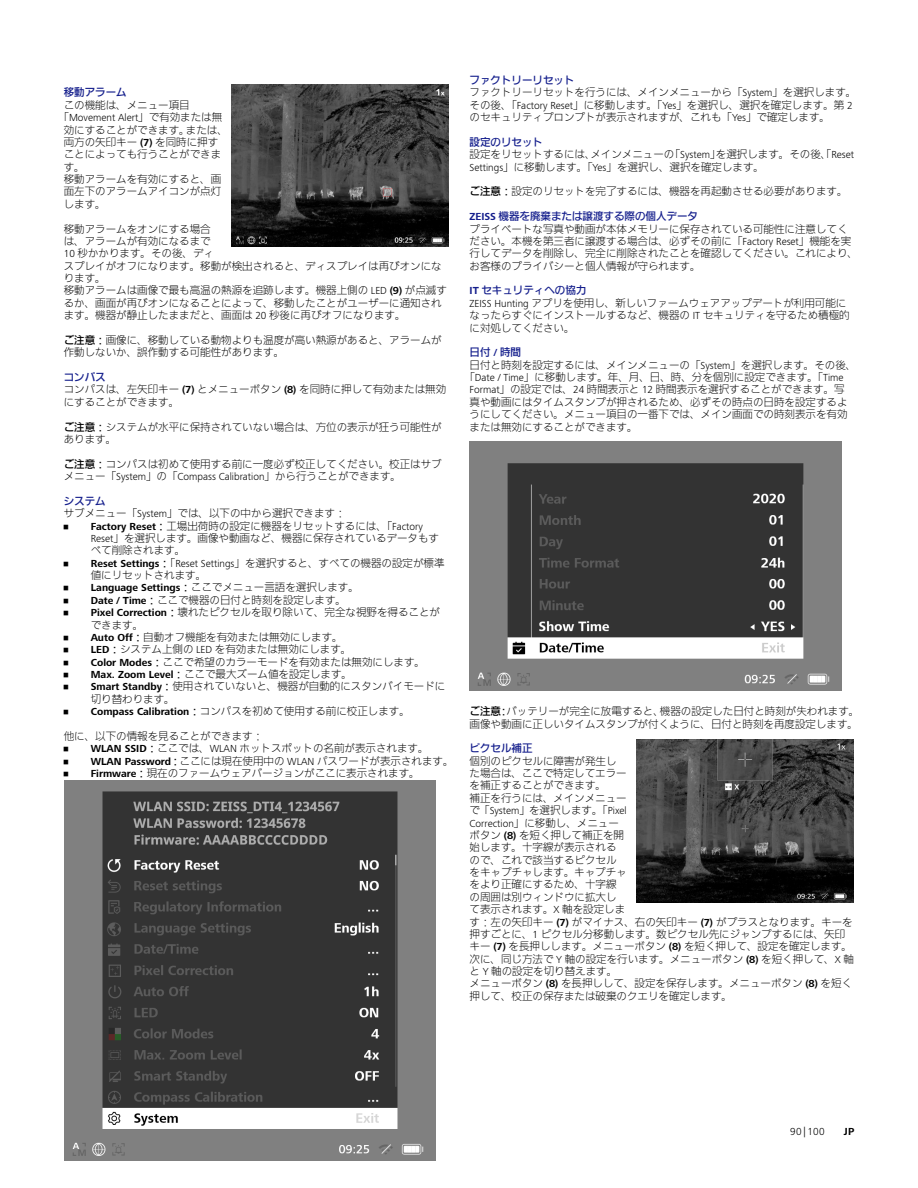
<style>
.page{position:relative;width:918px;height:1188px;background:#fff}
.page>*{position:absolute;margin:0;border:0;box-sizing:border-box;transform-origin:0 0}
.Copy{font:300 10.5px/12.3px "Iwa N Go Pro";color:#000}
.Subtitle{font:500 10.5px "Iwa N Go Pro";color:#141e8c}
.t1{font:700 10.5px "ZEISS Frutiger Next W1 G";color:#000}
.Copy-2{font:300 10.5px "ZEISS Frutiger Next W1 G";color:#000}
.s1{font-family:"Iwa N Go Pro"}
.s2{font-family:"ZEISS Frutiger Next W1 G";font-weight:700}
.s3{font-family:"ZEISS Frutiger Next W1 G"}
.s4{font-weight:500}
.s5{font-weight:300}
.s6{font-family:"Iwa N Go Pro";font-weight:500}
.s7{font-family:"Iwa N Go Pro";font-weight:300}
</style>
<div class="page">
<img style="left:64px;top:780px;width:372px;height:381px">
<img style="left:470px;top:442px;width:372px;height:248px">
<img style="left:231px;top:84px;width:217px;height:163px">
<img style="left:636px;top:740px;width:217px;height:163px">
<p class="Subtitle" style="left:64px;top:85px;width:64px">移動アラーム</p>
<p class="Copy" style="left:64px;top:98px;width:127px">この機能は、メニュー項目</p>
<p class="Copy-2" style="left:59px;top:110px;width:165px"><span class="s1">「</span>Movement Alert<span class="s1">」で有効または無</span></p>
<p class="Copy" style="left:64px;top:123px;width:166px">効にすることができます。または、</p>
<p class="Copy" style="left:64px;top:135px;width:156px">両方の矢印キー <span class="s2">(7)</span> を同時に押す</p>
<p class="Copy" style="left:64px;top:148px;width:159px">ことによっても行うことができま</p>
<p class="Copy" style="left:64px;top:160px;width:22px">す。</p>
<p class="Copy" style="left:64px;top:172px;width:159px;text-align:justify">移動アラームを有効にすると、画面左下のアラームアイコンが点灯します。</p>
<p class="Copy" style="left:64px;top:222px;width:380px">移動アラームをオンにする場合<br>は、アラームが有効になるまで<br><span class="s3">10</span> 秒かかります。その後、ディ<br>スプレイがオフになります。移動が検出されると、ディスプレイは再びオンになります。</p>
<p class="Copy" style="left:64px;top:284px;width:385px">移動アラームは画像で最も高温の熱源を追跡します。機器上側の <span class="s3">LED</span> <span class="s2">(9)</span> が点滅するか、画面が再びオンになることによって、移動したことがユーザーに通知されます。機器が静止したままだと、画面は <span class="s3">20</span> 秒後に再びオフになります。</p>
<p class="Copy" style="left:64px;top:333px;width:380px"><span class="s4">ご注意：</span>画像に、移動している動物よりも温度が高い熱源があると、アラームが作動しないか、誤作動する可能性があります。</p>
<p class="Subtitle" style="left:64px;top:369px;width:43px">コンパス</p>
<p class="Copy" style="left:64px;top:383px;width:384px">コンパスは、左矢印キー <span class="s2">(7)</span> とメニューボタン <span class="s2">(8)</span> を同時に押して有効または無効にすることができます。</p>
<p class="Copy" style="left:64px;top:420px;width:380px"><span class="s4">ご注意：</span>システムが水平に保持されていない場合は、方位の表示が狂う可能性があります。</p>
<p class="Copy" style="left:64px;top:457px;width:380px"><span class="s4">ご注意：</span>コンパスは初めて使用する前に一度必ず校正してください。校正はサブメニュー「<span class="s3">System</span>」の「<span class="s3">Compass Calibration</span>」から行うことができます。</p>
<p class="Subtitle" style="left:64px;top:493px;width:43px">システム</p>
<p class="Copy" style="left:64px;top:506px;width:283px">サブメニュー「<span class="s3">System</span>」では、以下の中から選択できます：</p>
<p class="Copy" style="left:91px;top:519px;width:350px;text-indent:-27px"><span class="s3">•</span> <span class="s2">Factory Reset</span><span class="s4">：</span>工場出荷時の設定に機器をリセットするには、「<span class="s3">Factory<br>Reset</span>」を選択します。画像や動画など、機器に保存されているデータもすべて削除されます。</p>
<p class="Copy" style="left:91px;top:556px;width:355px;text-indent:-27px"><span class="s3">•</span> <span class="s2">Reset Settings</span><span class="s4">：</span>「<span class="s3">Reset Settings</span>」を選択すると、すべての機器の設定が標準値にリセットされます。</p>
<p class="t1" style="left:64px;top:581px;width:297px"><span class="s5">•</span> Language Settings<span class="s6">：</span><span class="s7">ここでメニュー言語を選択します。</span></p>
<p class="Copy" style="left:64px;top:593px;width:284px"><span class="s3">•</span> <span class="s2">Date / Time</span><span class="s4">：</span>ここで機器の日付と時刻を設定します。</p>
<p class="Copy" style="left:91px;top:605px;width:351px;text-indent:-27px"><span class="s3">•</span> <span class="s2">Pixel Correction</span><span class="s4">：</span>壊れたピクセルを取り除いて、完全な視野を得ることができます。</p>
<p class="Copy" style="left:64px;top:630px;width:280px"><span class="s3">•</span> <span class="s2">Auto Off</span><span class="s4">：</span>自動オフ機能を有効または無効にします。</p>
<p class="Copy" style="left:64px;top:643px;width:289px"><span class="s3">•</span> <span class="s2">LED</span><span class="s4">：</span>システム上側の <span class="s3">LED</span> を有効または無効にします。</p>
<p class="Copy" style="left:64px;top:655px;width:363px"><span class="s3">•</span> <span class="s2">Color Modes</span><span class="s4">：</span>ここで希望のカラーモードを有効または無効にします。</p>
<p class="Copy" style="left:64px;top:667px;width:290px"><span class="s3">•</span> <span class="s2">Max. Zoom Level</span><span class="s4">：</span>ここで最大ズーム値を設定します。</p>
<p class="Copy" style="left:91px;top:680px;width:356px;text-indent:-27px"><span class="s3">•</span> <span class="s2">Smart Standby</span><span class="s4">：</span>使用されていないと、機器が自動的にスタンバイモードに切り替わります。</p>
<p class="Copy" style="left:64px;top:704px;width:348px"><span class="s3">•</span> <span class="s2">Compass Calibration</span><span class="s4">：</span>コンパスを初めて使用する前に校正します。</p>
<p class="Copy" style="left:64px;top:729px;width:201px">他に、以下の情報を見ることができます：</p>
<p class="Copy" style="left:64px;top:742px;width:366px"><span class="s3">•</span> <span class="s2">WLAN SSID</span><span class="s4">：</span>ここでは、<span class="s3">WLAN</span> ホットスポットの名前が表示されます。</p>
<p class="Copy" style="left:64px;top:754px;width:391px"><span class="s3">•</span> <span class="s2">WLAN Password</span><span class="s4">：</span>ここには現在使用中の <span class="s3">WLAN</span> パスワードが表示されます。</p>
<p class="Copy" style="left:64px;top:766px;width:358px"><span class="s3">•</span> <span class="s2">Firmware</span><span class="s4">：</span>現在のファームウェアバージョンがここに表示されます。</p>
<p class="Subtitle" style="left:470px;top:72px;width:106px">ファクトリーリセット</p>
<p class="Copy" style="left:470px;top:86px;width:388px">ファクトリーリセットを行うには、メインメニューから「<span class="s3">System</span>」を選択します。その後、「<span class="s3">Factory Reset</span>」に移動します。「<span class="s3">Yes</span>」を選択し、選択を確定します。第 <span class="s3">2</span>のセキュリティプロンプトが表示されますが、これも「<span class="s3">Yes</span>」で確定します。</p>
<p class="Subtitle" style="left:470px;top:134px;width:75px">設定のリセット</p>
<p class="Copy" style="left:470px;top:148px;width:386px">設定をリセットするには、メインメニューの「<span class="s3">System</span>」を選択します。その後、「<span class="s3">Reset<br>Settings</span>」に移動します。「<span class="s3">Yes</span>」を選択し、選択を確定します。</p>
<p class="Copy" style="left:470px;top:185px;width:379px"><span class="s4">ご注意：</span>設定のリセットを完了するには、機器を再起動させる必要があります。</p>
<p class="Subtitle" style="left:470px;top:208px;width:230px"><span class="s2">ZEISS</span> 機器を廃棄または譲渡する際の個人データ</p>
<p class="Copy" style="left:470px;top:222px;width:390px">プライベートな写真や動画が本体メモリーに保存されている可能性に注意してください。本機を第三者に譲渡する場合は、必ずその前に「<span class="s3">Factory Reset</span>」機能を実行してデータを削除し、完全に削除されたことを確認してください。これにより、お客様のプライバシーと個人情報が守られます。</p>
<p class="Subtitle" style="left:470px;top:283px;width:118px"><span class="s2">IT</span> セキュリティへの協力</p>
<p class="Copy" style="left:470px;top:296px;width:382px"><span class="s3">ZEISS Hunting</span> アプリを使用し、新しいファームウェアアップデートが利用可能になったらすぐにインストールするなど、機器の <span class="s3">IT</span> セキュリティを守るため積極的に対処してください。</p>
<p class="Subtitle" style="left:470px;top:345px;width:53px">日付 <span class="s2">/</span> 時間</p>
<p class="Copy" style="left:470px;top:358px;width:388px">日付と時刻を設定するには、メインメニューの「<span class="s3">System</span>」を選択します。その後、</p>
<p class="Copy" style="left:464px;top:370px;width:381px">「<span class="s3">Date / Time</span>」に移動します。年、月、日、時、分を個別に設定できます。「<span class="s3">Time</span></p>
<p class="Copy" style="left:470px;top:383px;width:377px"><span class="s3">Format</span>」の設定では、<span class="s3">24</span> 時間表示と <span class="s3">12</span> 時間表示を選択することができます。写</p>
<p class="Copy" style="left:470px;top:395px;width:379px">真や動画にはタイムスタンプが押されるため、必ずその時点の日時を設定するよ</p>
<p class="Copy" style="left:470px;top:407px;width:379px">うにしてください。メニュー項目の一番下では、メイン画面での時刻表示を有効</p>
<p class="Copy" style="left:470px;top:420px;width:169px">または無効にすることができます。</p>
<p class="Copy" style="left:470px;top:704px;width:391px"><span class="s4">ご注意：</span>バッテリーが完全に放電すると、機器の設定した日付と時刻が失われます。画像や動画に正しいタイムスタンプが付くように、日付と時刻を再度設定します。</p>
<p class="Subtitle" style="left:470px;top:741px;width:64px">ピクセル補正</p>
<p class="Copy" style="left:470px;top:754px;width:159px">個別のピクセルに障害が発生した場合は、ここで特定してエラーを補正することができます。</p>
<p class="Copy" style="left:470px;top:791px;width:386px">補正を行うには、メインメニュー<br>で「<span class="s3">System</span>」を選択します。「<span class="s3">Pixel<br>Correction</span>」に移動し、メニュー<br>ボタン <span class="s2">(8)</span> を短く押して補正を開<br>始します。十字線が表示される<br>ので、これで該当するピクセル<br>をキャプチャします。キャプチャ<br>をより正確にするため、十字線<br>の周囲は別ウィンドウに拡大し<br>て表示されます。<span class="s3">X</span> 軸を設定しま<br>す：左の矢印キー <span class="s2">(7)</span> がマイナス、右の矢印キー <span class="s2">(7)</span> がプラスとなります。キーを押すごとに、<span class="s3">1</span> ピクセル分移動します。数ピクセル先にジャンプするには、矢印キー <span class="s2">(7)</span> を長押しします。メニューボタン <span class="s2">(8)</span> を短く押して、設定を確定します。次に、同じ方法で <span class="s3">Y</span> 軸の設定を行います。メニューボタン <span class="s2">(8)</span> を短く押して、<span class="s3">X</span> 軸と <span class="s3">Y</span> 軸の設定を切り替えます。</p>
<p class="Copy" style="left:470px;top:977px;width:384px">メニューボタン <span class="s2">(8)</span> を長押しして、設定を保存します。メニューボタン <span class="s2">(8)</span> を短く押して、校正の保存または破棄のクエリを確定します。</p>
<p class="Copy-2" style="left:790px;top:1124px;width:36px">90|100</p>
<p class="t1" style="left:844px;top:1124px;width:12px">JP</p>
</div>
